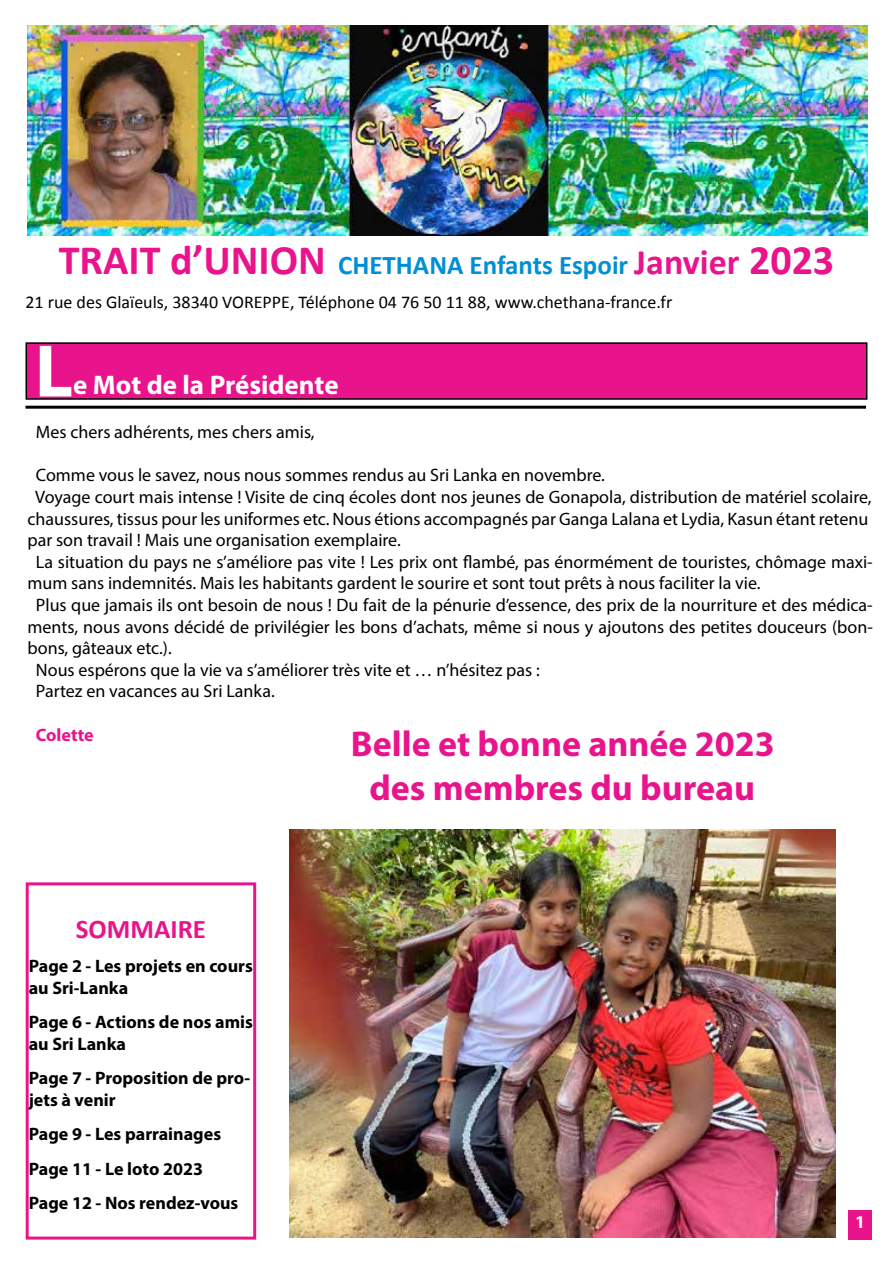
<style>
.page{position:relative;width:893px;height:1263px;background:#fff}
.page>*{position:absolute;margin:0;border:0;box-sizing:border-box;transform-origin:0 0}
.t1{font:700 75px "Myriad Pro";color:#fff}
.t2{font:700 42px "Calibri";color:#e9138c}
.t3{font:700 36px/43.2px "Myriad Pro";color:#e9138c;text-align:center}
.t4{font:700 27px "Calibri";color:#008fd5}
.t5{font:700 27px "Myriad Pro";color:#fff}
.t6{font:700 27px "Calibri";color:#e9138c}
.t7{font:18px "Myriad Pro";color:#000}
.t8{font:700 18px/21.6px "Myriad Pro";color:#000}
.t9{font:18px "Calibri";color:#000}
.t10{font:700 18px "Myriad Pro";color:#e9138c}
.t11{font:700 18px "Myriad Pro";color:#fff}
.s1{font-size:36px;color:#e9138c}
.s2{font-size:42px;color:#e9138c}
</style>
<div class="page">
<div style="left:26px;top:343px;width:841px;height:56px;background:#e9138c"></div>
<div style="left:26px;top:342px;width:841px;height:58px;border:2px solid #000"></div>
<div style="left:848px;top:1210px;width:24px;height:29px;background:#e9138c"></div>
<hr style="left:26px;top:406px;width:840px;height:3px;background:#000">
<img style="left:27px;top:26px;width:840px;height:210px">
<div style="left:26px;top:882px;width:230px;height:357px;border:3px solid #e9138c"></div>
<img style="left:289px;top:829px;width:547px;height:408px">
<h2 class="t2" style="left:59px;top:233px;width:269px">TRAIT d’UNION</h2>
<h3 class="t4" style="left:338px;top:248px;width:498px">CHETHANA Enfants Espoir <span class="s1">Janvier</span> <span class="s2">2023</span></h3>
<p class="t9" style="left:26px;top:291px;width:648px">21 rue des Glaïeuls, 38340 VOREPPE, Téléphone 04 76 50 11 88, www.chethana-france.fr</p>
<h1 class="t1" style="left:35px;top:322px;width:40px">L</h1>
<h3 class="t5" style="left:73px;top:367px;width:267px">e Mot de la Présidente</h3>
<p class="t7" style="left:36px;top:421px;width:280px">Mes chers adhérents, mes chers amis,</p>
<p class="t7" style="left:36px;top:464px;width:571px">Comme vous le savez, nous nous sommes rendus au Sri Lanka en novembre.</p>
<p class="t7" style="left:35px;top:486px;width:838px">Voyage court mais intense ! Visite de cinq écoles dont nos jeunes de Gonapola, distribution de matériel scolaire,</p>
<p class="t7" style="left:28px;top:507px;width:842px">chaussures, tissus pour les uniformes etc. Nous étions accompagnés par Ganga Lalana et Lydia, Kasun étant retenu</p>
<p class="t7" style="left:28px;top:529px;width:375px">par son travail ! Mais une organisation exemplaire.</p>
<p class="t7" style="left:36px;top:551px;width:838px">La situation du pays ne s’améliore pas vite ! Les prix ont flambé, pas énormément de touristes, chômage maxi-</p>
<p class="t7" style="left:28px;top:572px;width:735px">mum sans indemnités. Mais les habitants gardent le sourire et sont tout prêts à nous faciliter la vie.</p>
<p class="t7" style="left:36px;top:594px;width:838px">Plus que jamais ils ont besoin de nous ! Du fait de la pénurie d’essence, des prix de la nourriture et des médica-</p>
<p class="t7" style="left:28px;top:615px;width:847px">ments, nous avons décidé de privilégier les bons d’achats, même si nous y ajoutons des petites douceurs (bon-</p>
<p class="t7" style="left:28px;top:637px;width:146px">bons, gâteaux etc.).</p>
<p class="t7" style="left:36px;top:659px;width:505px">Nous espérons que la vie va s’améliorer très vite et … n’hésitez pas :</p>
<p class="t7" style="left:36px;top:680px;width:240px">Partez en vacances au Sri Lanka.</p>
<p class="t10" style="left:36px;top:723px;width:59px">Colette</p>
<h3 class="t3" style="left:351px;top:721px;width:425px">Belle et bonne année 2023 des membres du bureau</h3>
<h3 class="t6" style="left:76px;top:912px;width:132px">SOMMAIRE</h3>
<p class="t8" style="left:29px;top:955px;width:226px">Page 2 - Les projets en cours au Sri-Lanka</p>
<p class="t8" style="left:29px;top:1011px;width:226px">Page 6 - Actions de nos amis au Sri Lanka</p>
<p class="t8" style="left:29px;top:1067px;width:223px">Page 7 - Proposition de pro&shy;jets à venir</p>
<p class="t8" style="left:29px;top:1116px;width:211px;line-height:34.3px">Page 9 - Les parrainages<br>Page 11 - Le loto 2023<br>Page 12 - Nos rendez-vous</p>
<p class="t11" style="left:855px;top:1210px;width:11px">1</p>
</div>
